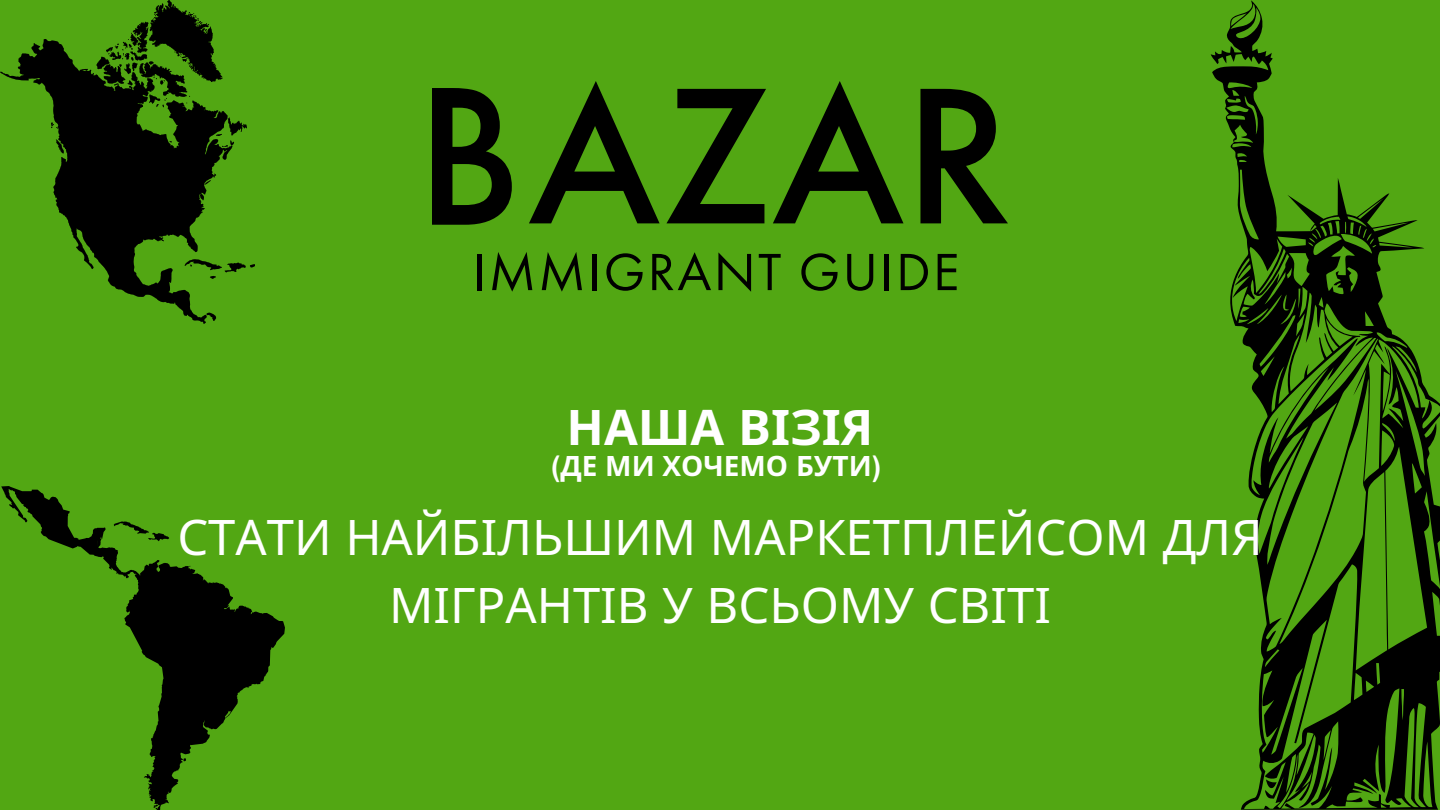
<style>
.page{position:relative;width:1440px;height:810px;background:#52a713}
.page>*{position:absolute;margin:0;border:0;box-sizing:border-box;transform-origin:0 0}
.t1{font:49px/68.2px "Noto Sans";color:#fff;text-align:center}
.t2{font:700 49px "Noto Sans";color:#fff}
.t3{font:700 28px "Noto Sans";color:#fff}
.s1{font-family:"Arial MT Pro"}
</style>
<div class="page">
<hr style="left:478px;top:254px;width:4px;height:36px;background:#000">
<svg style="left:492px;top:252px;width:40px;height:40px"></svg>
<svg style="left:542px;top:252px;width:40px;height:40px"></svg>
<hr style="left:593px;top:254px;width:4px;height:36px;background:#000">
<svg style="left:606px;top:253px;width:37px;height:38px"></svg>
<svg style="left:652px;top:252px;width:59px;height:38px"></svg>
<svg style="left:718px;top:252px;width:33px;height:40px"></svg>
<svg style="left:759px;top:254px;width:22px;height:36px"></svg>
<svg style="left:801px;top:253px;width:37px;height:38px"></svg>
<svg style="left:847px;top:254px;width:26px;height:37px"></svg>
<hr style="left:885px;top:254px;width:4px;height:36px;background:#000">
<svg style="left:901px;top:254px;width:27px;height:36px"></svg>
<svg style="left:938px;top:254px;width:19px;height:36px"></svg>
<svg style="left:529px;top:81px;width:131px;height:142px"></svg>
<svg style="left:666px;top:89px;width:100px;height:134px"></svg>
<svg style="left:773px;top:81px;width:131px;height:142px"></svg>
<svg style="left:920px;top:89px;width:88px;height:134px"></svg>
<svg style="left:432px;top:88px;width:80px;height:137px"></svg>
<svg style="left:1px;top:486px;width:284px;height:324px"></svg>
<svg style="left:114px;top:521px;width:55px;height:20px"></svg>
<svg style="left:1211px;top:0;width:229px;height:810px"></svg>
<svg style="left:1266px;top:779px;width:11px;height:9px"></svg>
<svg style="left:0;top:0;width:255px;height:324px"></svg>
<p class="t2" style="left:567px;top:392px;width:308px">НАША ВІЗІЯ</p>
<p class="t3" style="left:551px;top:446px;width:331px"><span class="s1">(</span>ДЕ МИ ХОЧЕМО БУТИ<span class="s1">)</span></p>
<p class="t1" style="left:177px;top:502px;width:1087px">СТАТИ НАЙБІЛЬШИМ МАРКЕТПЛЕЙСОМ ДЛЯ<br>МІГРАНТІВ У ВСЬОМУ СВІТІ</p>
</div>
